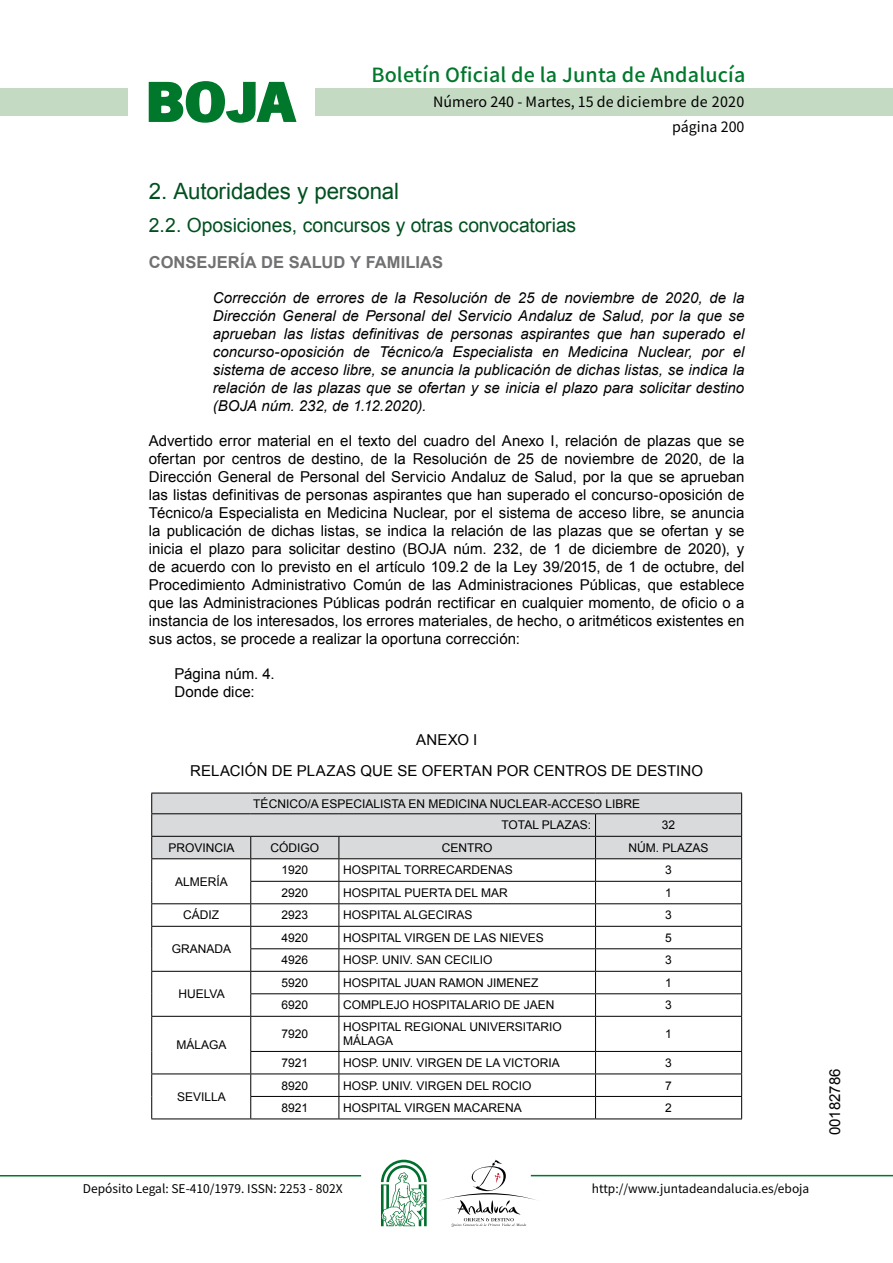
<style>
.page{position:relative;width:893px;height:1263px;background:#fff}
.page>*{position:absolute;margin:0;border:0;box-sizing:border-box;transform-origin:0 0}
.t1{font:700 57.75px "News Got T";color:#00782c;scale:1.14 1}
.t2{font:22.5px "Arial";letter-spacing:-.01em;color:#00501f}
.t3{font:19.5px "Arial";letter-spacing:-.005em;color:#00501f}
.t4{font:500 19.5px "Noto Sans HK";letter-spacing:.01em;color:#00782c}
.t5{font:700 16.5px "Arial";letter-spacing:.005em;color:#707173}
.t6{font:15px/18px "Arial";color:#000;text-align:justify}
.t7{font:italic 15px/18px "Arial";color:#000;text-align:justify}
.t8{font:14.25px/24.5px "Noto Sans HK";color:#000;text-align:right}
.t9{font:12px/21.6px "Arial";color:#000}
.t10{font:12px "Noto Sans HK";color:#000}
</style>
<div class="page">
<div style="left:315px;top:88px;width:577px;height:28px;background:#c5dac3"></div>
<div style="left:0;top:88px;width:128px;height:28px;background:#c5dac3"></div>
<hr style="left:0;top:1175px;width:361px;height:2px;background:#00782c">
<hr style="left:531px;top:1175px;width:361px;height:1px;background:#00782c">
<svg style="left:148px;top:81px;width:149px;height:42px"></svg>
<svg style="left:442px;top:1160px;width:100px;height:67px"></svg>
<svg style="left:381px;top:1160px;width:45px;height:66px"></svg>
<svg style="left:151px;top:793px;width:591px;height:223px"></svg>
<hr style="left:151px;top:1016px;width:100px;height:1px;background:#000">
<hr style="left:151px;top:1017px;width:1px;height:34px;background:#000">
<hr style="left:251px;top:1016px;width:88px;height:1px;background:#000">
<hr style="left:250px;top:1017px;width:1px;height:34px;background:#000">
<hr style="left:339px;top:1016px;width:256px;height:1px;background:#000">
<hr style="left:338px;top:1017px;width:1px;height:34px;background:#000">
<hr style="left:595px;top:1016px;width:147px;height:1px;background:#000">
<hr style="left:595px;top:1017px;width:1px;height:34px;background:#000">
<hr style="left:741px;top:1017px;width:1px;height:34px;background:#000">
<hr style="left:250px;top:1051px;width:89px;height:1px;background:#000">
<hr style="left:339px;top:1051px;width:256px;height:1px;background:#000">
<hr style="left:595px;top:1051px;width:147px;height:1px;background:#000">
<hr style="left:151px;top:1074px;width:100px;height:1px;background:#000">
<hr style="left:251px;top:1074px;width:88px;height:1px;background:#000">
<hr style="left:339px;top:1074px;width:256px;height:1px;background:#000">
<hr style="left:595px;top:1074px;width:147px;height:1px;background:#000">
<svg style="left:151px;top:1051px;width:1px;height:68px"></svg>
<hr style="left:250px;top:1096px;width:89px;height:1px;background:#000">
<svg style="left:250px;top:1052px;width:1px;height:67px"></svg>
<hr style="left:339px;top:1096px;width:256px;height:1px;background:#000">
<svg style="left:338px;top:1052px;width:1px;height:67px"></svg>
<hr style="left:595px;top:1096px;width:147px;height:1px;background:#000">
<svg style="left:595px;top:1052px;width:1px;height:67px"></svg>
<svg style="left:741px;top:1052px;width:1px;height:67px"></svg>
<hr style="left:151px;top:1119px;width:100px;height:1px;background:#000">
<hr style="left:251px;top:1119px;width:88px;height:1px;background:#000">
<hr style="left:339px;top:1119px;width:256px;height:1px;background:#000">
<hr style="left:595px;top:1119px;width:147px;height:1px;background:#000">
<h1 class="t1" style="left:145px;top:68px;width:133px">BOJA</h1>
<h3 class="t4" style="left:371px;top:64px;width:375px">Boletín Oficial de la Junta de Andalucía</h3>
<p class="t8" style="left:433px;top:90px;width:313px">Número 240 - Martes, 15 de diciembre de 2020 página 200</p>
<h2 class="t2" style="left:149px;top:177px;width:252px">2. Autoridades y personal</h2>
<h3 class="t3" style="left:149px;top:212px;width:429px">2.2. Oposiciones, concursos y otras convocatorias</h3>
<p class="t5" style="left:149px;top:251px;width:296px">CONSEJERÍA DE SALUD Y FAMILIAS</p>
<p class="t7" style="left:213px;top:289px;width:533px">Corrección de errores de la Resolución de 25 de noviembre de 2020, de la Dirección General de Personal del Servicio Andaluz de Salud, por la que se aprueban las listas definitivas de personas aspirantes que han superado el concurso-oposición de Técnico/a Especialista en Medicina Nuclear, por el sistema de acceso libre, se anuncia la publicación de dichas listas, se indica la relación de las plazas que se ofertan y se inicia el plazo para solicitar destino (BOJA núm. 232, de 1.12.2020).</p>
<p class="t6" style="left:149px;top:432px;width:597px">Advertido error material en el texto del cuadro del Anexo I, relación de plazas que se ofertan por centros de destino, de la Resolución de 25 de noviembre de 2020, de la Dirección General de Personal del Servicio Andaluz de Salud, por la que se aprueban las listas definitivas de personas aspirantes que han superado el concurso-oposición de Técnico/a Especialista en Medicina Nuclear, por el sistema de acceso libre, se anuncia la publicación de dichas listas, se indica la relación de las plazas que se ofertan y se inicia el plazo para solicitar destino (BOJA núm. 232, de 1 de diciembre de 2020), y de acuerdo con lo previsto en el artículo 109.2 de la Ley 39/2015, de 1 de octubre, del Procedimiento Administrativo Común de las Administraciones Públicas, que establece que las Administraciones Públicas podrán rectificar en cualquier momento, de oficio o a instancia de los interesados, los errores materiales, de hecho, o aritméticos existentes en sus actos, se procede a realizar la oportuna corrección:</p>
<p class="t6" style="left:174px;top:665px;width:102px">Página núm. 4.<br>Donde dice:</p>
<p class="t6" style="left:190px;top:724px;width:514px;line-height:30.8px;text-align:center">ANEXO I<br>RELACIÓN DE PLAZAS QUE SE OFERTAN POR CENTROS DE DESTINO</p>
<p class="t9" style="left:501px;top:793px;width:140px;text-indent:-248px">TÉCNICO/A ESPECIALISTA EN MEDICINA NUCLEAR-ACCESO LIBRE<br>TOTAL PLAZAS:</p>
<p class="t9" style="left:662px;top:815px;width:15px">32</p>
<p class="t9" style="left:168px;top:837px;width:68px">PROVINCIA</p>
<p class="t9" style="left:270px;top:837px;width:50px">CÓDIGO</p>
<p class="t9" style="left:442px;top:837px;width:52px">CENTRO</p>
<p class="t9" style="left:628px;top:837px;width:82px">NÚM. PLAZAS</p>
<p class="t9" style="left:175px;top:871px;width:54px">ALMERÍA</p>
<p class="t9" style="left:281px;top:860px;width:28px">1920</p>
<p class="t9" style="left:343px;top:860px;width:171px">HOSPITAL TORRECARDENAS</p>
<p class="t9" style="left:665px;top:860px;width:8px">3</p>
<p class="t9" style="left:281px;top:882px;width:28px">2920</p>
<p class="t9" style="left:343px;top:882px;width:166px">HOSPITAL PUERTA DEL MAR</p>
<p class="t9" style="left:665px;top:882px;width:8px">1</p>
<p class="t9" style="left:183px;top:905px;width:38px">CÁDIZ</p>
<p class="t9" style="left:281px;top:905px;width:28px">2923</p>
<p class="t9" style="left:343px;top:905px;width:131px">HOSPITAL ALGECIRAS</p>
<p class="t9" style="left:665px;top:905px;width:8px">3</p>
<p class="t9" style="left:172px;top:938px;width:61px">GRANADA</p>
<p class="t9" style="left:281px;top:927px;width:28px">4920</p>
<p class="t9" style="left:343px;top:927px;width:202px">HOSPITAL VIRGEN DE LAS NIEVES</p>
<p class="t9" style="left:665px;top:927px;width:8px">5</p>
<p class="t9" style="left:281px;top:950px;width:28px">4926</p>
<p class="t9" style="left:343px;top:950px;width:151px">HOSP. UNIV. SAN CECILIO</p>
<p class="t9" style="left:665px;top:950px;width:8px">3</p>
<p class="t9" style="left:178px;top:983px;width:48px">HUELVA</p>
<p class="t9" style="left:176px;top:1035px;width:52px">MÁLAGA</p>
<p class="t9" style="left:177px;top:1086px;width:50px">SEVILLA</p>
<p class="t9" style="left:281px;top:972px;width:28px">5920</p>
<p class="t9" style="left:343px;top:972px;width:197px">HOSPITAL JUAN RAMON JIMENEZ</p>
<p class="t9" style="left:665px;top:972px;width:8px">1</p>
<p class="t9" style="left:281px;top:995px;width:28px">6920</p>
<p class="t9" style="left:343px;top:995px;width:213px">COMPLEJO HOSPITALARIO DE JAEN</p>
<p class="t9" style="left:665px;top:995px;width:8px">3</p>
<p class="t9" style="left:281px;top:1023px;width:28px">7920</p>
<p class="t9" style="left:343px;top:1020px;width:220px;line-height:14.4px">HOSPITAL REGIONAL UNIVERSITARIO<br>MÁLAGA</p>
<p class="t9" style="left:665px;top:1023px;width:8px">1</p>
<p class="t9" style="left:281px;top:1052px;width:28px">7921</p>
<p class="t9" style="left:343px;top:1052px;width:218px">HOSP. UNIV. VIRGEN DE LA VICTORIA</p>
<p class="t9" style="left:665px;top:1052px;width:8px">3</p>
<p class="t9" style="left:281px;top:1075px;width:28px">8920</p>
<p class="t9" style="left:343px;top:1075px;width:190px">HOSP. UNIV. VIRGEN DEL ROCIO</p>
<p class="t9" style="left:665px;top:1075px;width:8px">7</p>
<p class="t9" style="left:281px;top:1097px;width:28px">8921</p>
<p class="t9" style="left:343px;top:1097px;width:180px">HOSPITAL VIRGEN MACARENA</p>
<p class="t9" style="left:665px;top:1097px;width:8px">2</p>
<p class="t10" style="left:83px;top:1181px;width:261px">Depósito Legal: SE-410/1979. ISSN: 2253 - 802X</p>
<p class="t10" style="left:592px;top:1181px;width:219px">http://www.juntadeandalucia.es/eboja</p>
<p class="t6" style="left:826px;top:1135px;width:68px;rotate:-90deg">00182786</p>
</div>
